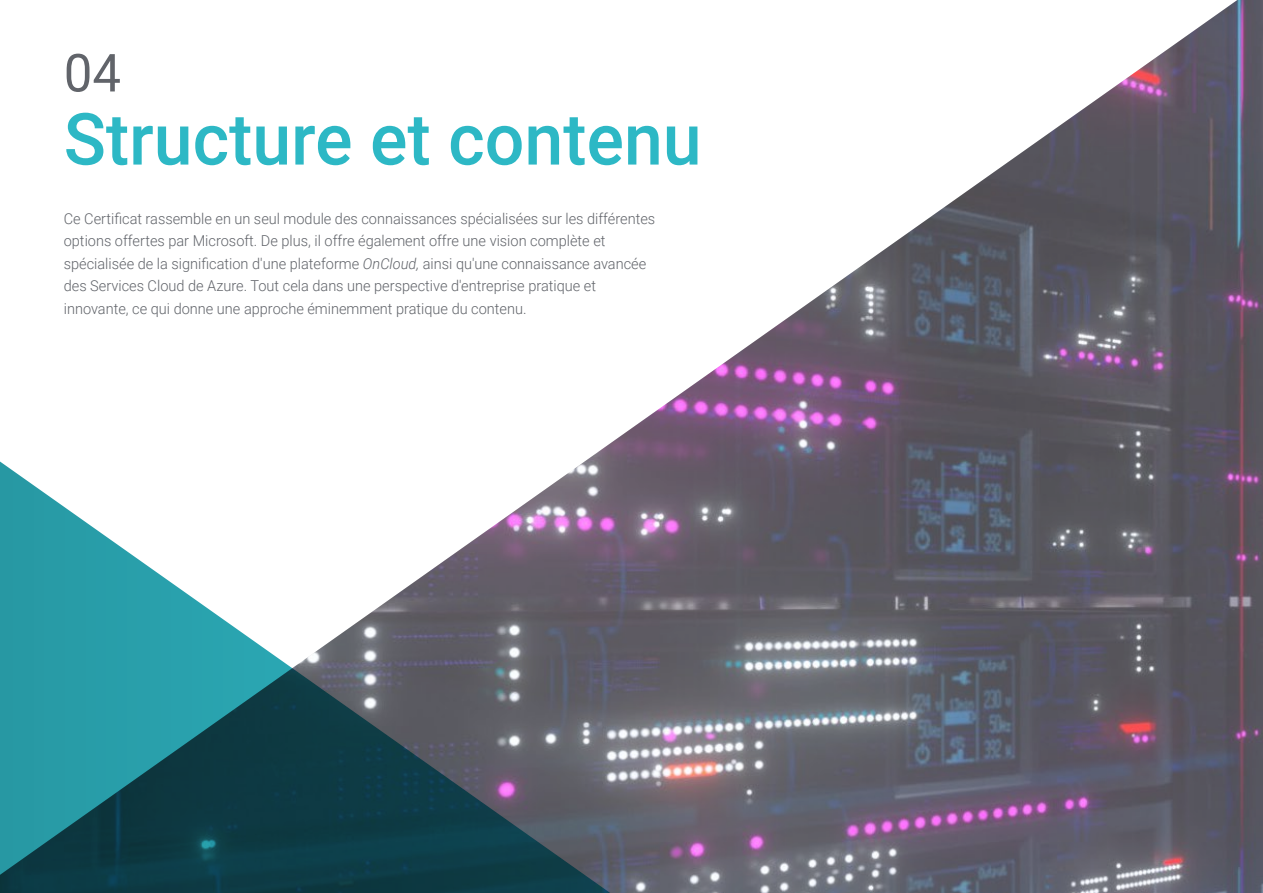
<style>
.page{position:relative;width:1263px;height:893px;background:#fff}
.page>*{position:absolute;margin:0;border:0;box-sizing:border-box;transform-origin:0 0}
.t1{font:500 72px "Roboto";color:#2db8c5}
.t2{font:52.5px "Roboto";color:#61646a}
.t3{font:300 15px/22.5px "Roboto";color:#61646a}
.s1{font-style:italic}
</style>
<div class="page">
<img style="left:606px;top:0;width:657px;height:893px">
<svg style="left:0;top:446px;width:640px;height:447px"></svg>
<h2 class="t2" style="left:64px;top:36px;width:59px">04</h2>
<h1 class="t1" style="left:64px;top:89px;width:639px">Structure et contenu</h1>
<p class="t3" style="left:64px;top:207px;width:593px">Ce Certificat rassemble en un seul module des connaissances spécialisées sur les différentes options offertes par Microsoft. De plus, il offre également offre une vision complète et spécialisée de la signification d'une plateforme <span class="s1">OnCloud,</span> ainsi qu'une connaissance avancée des Services Cloud de Azure. Tout cela dans une perspective d'entreprise pratique et innovante, ce qui donne une approche éminemment pratique du contenu.</p>
</div>
